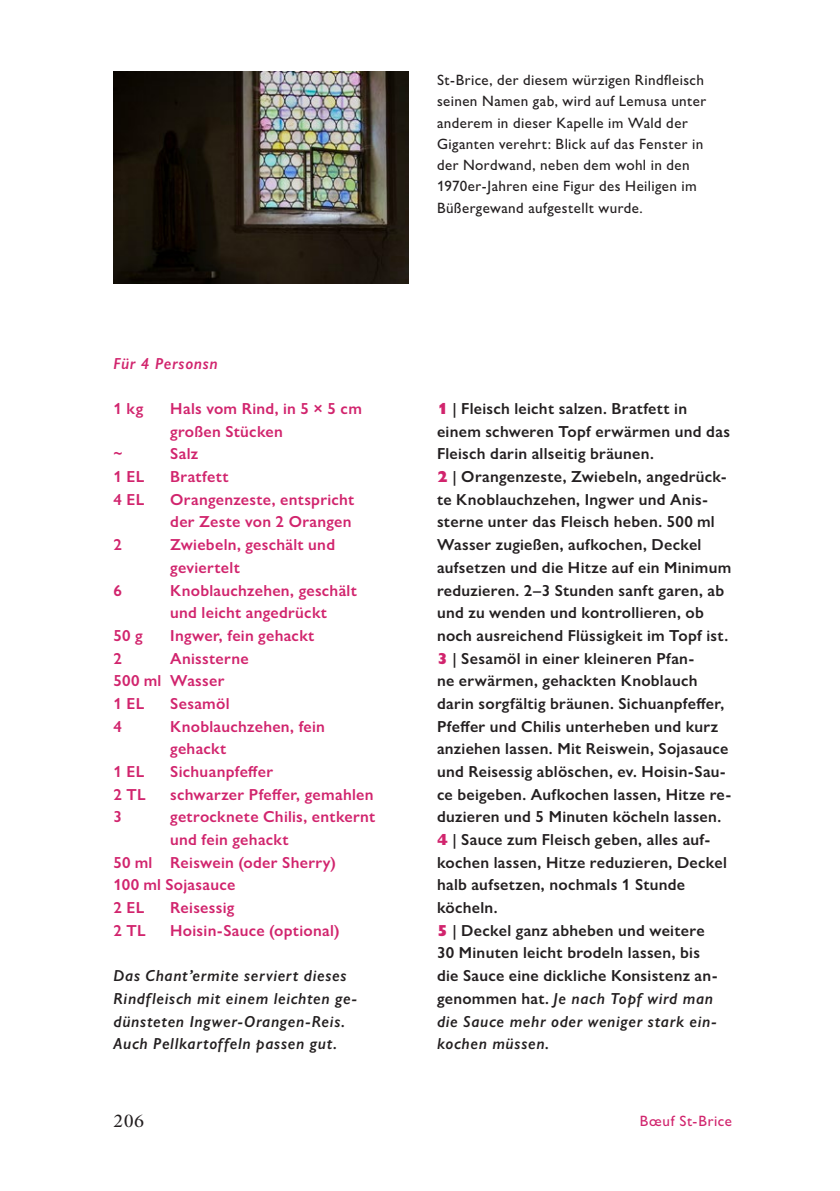
<style>
.page{position:relative;width:840px;height:1191px;background:#fff}
.page>*{position:absolute;margin:0;border:0;box-sizing:border-box;transform-origin:0 0}
.t1{font:18px "Galliard Pro";color:#231f20}
.Box_Lauftext_stumpf{font:600 16px/22.6px "Gill Sans Nova";letter-spacing:.02em;color:#231f20}
.Box_Rezept_Zutaten{font:600 16px/22.6px "Gill Sans Nova";letter-spacing:.02em;color:#d1246d}
.Box_Lauftext_stumpf-2{font:italic 600 16px/22.6px "Gill Sans Nova";letter-spacing:.045em;color:#231f20}
.Box_Rezept_Zutaten-2{font:italic 600 16px "Gill Sans Nova";letter-spacing:.045em;color:#d1246d}
.Bildlegende{font:500 15px/21.2px "Gill Sans Nova";letter-spacing:.03em;color:#231f20}
.t2{font:500 15px "Gill Sans Nova";letter-spacing:.04em;color:#d1246d}
.s1{font-weight:800;color:#d1246d}
.s2{font-style:italic}
</style>
<div class="page">
<img style="left:113px;top:71px;width:295px;height:212px">
<p class="Box_Rezept_Zutaten-2" style="left:113px;top:353px;width:106px">Für 4 Personsn</p>
<p class="Box_Rezept_Zutaten" style="left:113px;top:397px;width:31px">1 kg</p>
<p class="Box_Rezept_Zutaten" style="left:170px;top:397px;width:193px">Hals vom Rind, in 5 × 5 cm großen Stücken</p>
<p class="Box_Rezept_Zutaten" style="left:113px;top:442px;width:11px">~</p>
<p class="Box_Rezept_Zutaten" style="left:170px;top:442px;width:29px">Salz</p>
<p class="Box_Rezept_Zutaten" style="left:113px;top:465px;width:32px">1 EL</p>
<p class="Box_Rezept_Zutaten" style="left:170px;top:465px;width:60px">Bratfett</p>
<p class="Box_Rezept_Zutaten" style="left:113px;top:488px;width:32px">4 EL</p>
<p class="Box_Rezept_Zutaten" style="left:170px;top:488px;width:186px">Orangenzeste, entspricht der Zeste von 2 Orangen</p>
<p class="Box_Rezept_Zutaten" style="left:113px;top:533px;width:10px">2</p>
<p class="Box_Rezept_Zutaten" style="left:170px;top:533px;width:166px">Zwiebeln, geschält und geviertelt</p>
<p class="Box_Rezept_Zutaten" style="left:113px;top:578px;width:10px">6</p>
<p class="Box_Rezept_Zutaten" style="left:170px;top:578px;width:188px">Knoblauchzehen, geschält und leicht angedrückt</p>
<p class="Box_Rezept_Zutaten" style="left:113px;top:624px;width:31px">50 g</p>
<p class="Box_Rezept_Zutaten" style="left:170px;top:624px;width:145px">Ingwer, fein gehackt</p>
<p class="Box_Rezept_Zutaten" style="left:113px;top:646px;width:10px">2</p>
<p class="Box_Rezept_Zutaten" style="left:170px;top:646px;width:80px">Anissterne</p>
<p class="Box_Rezept_Zutaten" style="left:113px;top:669px;width:112px">500 ml Wasser</p>
<p class="Box_Rezept_Zutaten" style="left:113px;top:692px;width:32px">1 EL</p>
<p class="Box_Rezept_Zutaten" style="left:170px;top:692px;width:61px">Sesamöl</p>
<p class="Box_Rezept_Zutaten" style="left:113px;top:714px;width:10px">4</p>
<p class="Box_Rezept_Zutaten" style="left:170px;top:714px;width:156px">Knoblauchzehen, fein gehackt</p>
<p class="Box_Rezept_Zutaten" style="left:113px;top:760px;width:32px">1 EL</p>
<p class="Box_Rezept_Zutaten" style="left:170px;top:760px;width:104px">Sichuanpfeffer</p>
<p class="Box_Rezept_Zutaten" style="left:113px;top:783px;width:34px">2 TL</p>
<p class="Box_Rezept_Zutaten" style="left:170px;top:783px;width:205px">schwarzer Pfeffer, gemahlen</p>
<p class="Box_Rezept_Zutaten" style="left:113px;top:805px;width:10px">3</p>
<p class="Box_Rezept_Zutaten" style="left:170px;top:805px;width:207px">getrocknete Chilis, entkernt und fein gehackt</p>
<p class="Box_Rezept_Zutaten" style="left:113px;top:851px;width:224px">50 ml Reiswein (oder Sherry)</p>
<p class="Box_Rezept_Zutaten" style="left:113px;top:873px;width:123px">100 ml Sojasauce</p>
<p class="Box_Rezept_Zutaten" style="left:113px;top:896px;width:32px">2 EL</p>
<p class="Box_Rezept_Zutaten" style="left:170px;top:896px;width:65px">Reisessig</p>
<p class="Box_Rezept_Zutaten" style="left:113px;top:919px;width:34px">2 TL</p>
<p class="Box_Rezept_Zutaten" style="left:170px;top:919px;width:171px">Hoisin-Sauce (optional)</p>
<p class="Box_Lauftext_stumpf-2" style="left:113px;top:964px;width:245px">Das Chant’ermite serviert dieses Rindfleisch mit einem leichten ge&shy;dünsteten Ingwer-Orangen-Reis.<br>Auch Pellkartoffeln passen gut.</p>
<p class="Bildlegende" style="left:437px;top:69px;width:270px">St-Brice, der diesem würzigen Rindfleisch seinen Namen gab, wird auf Lemusa unter anderem in dieser Kapelle im Wald der Giganten verehrt: Blick auf das Fenster in der Nordwand, neben dem wohl in den 1970er-Jahren eine Figur des Heiligen im Büßergewand aufgestellt wurde.</p>
<p class="Box_Lauftext_stumpf" style="left:437px;top:397px;width:294px"><span class="s1">1</span> | Fleisch leicht salzen. Bratfett in einem schweren Topf erwärmen und das<br>Fleisch darin allseitig bräunen.</p>
<p class="Box_Lauftext_stumpf" style="left:437px;top:465px;width:296px"><span class="s1">2</span> | Orangenzeste, Zwiebeln, angedrück&shy;te Knoblauchzehen, Ingwer und Anis&shy;sterne unter das Fleisch heben. 500 ml Wasser zugießen, aufkochen, Deckel aufsetzen und die Hitze auf ein Minimum reduzieren. 2–3 Stunden sanft garen, ab und zu wenden und kontrollieren, ob noch ausreichend Flüssigkeit im Topf ist.</p>
<p class="Box_Lauftext_stumpf" style="left:437px;top:646px;width:296px"><span class="s1">3</span> | Sesamöl in einer kleineren Pfan-<br>ne erwärmen, gehackten Knoblauch darin sorgfältig bräunen. Sichuanpfeffer, Pfeffer und Chilis unterheben und kurz anziehen lassen. Mit Reiswein, Sojasauce und Reisessig ablöschen, ev. Hoisin-Sau&shy;ce beigeben. Aufkochen lassen, Hitze re&shy;duzieren und 5 Minuten köcheln lassen.</p>
<p class="Box_Lauftext_stumpf" style="left:437px;top:828px;width:291px"><span class="s1">4</span> | Sauce zum Fleisch geben, alles auf&shy;kochen lassen, Hitze reduzieren, Deckel halb aufsetzen, nochmals 1 Stunde köcheln.</p>
<p class="Box_Lauftext_stumpf" style="left:437px;top:919px;width:282px"><span class="s1">5</span> | Deckel ganz abheben und weitere 30 Minuten leicht brodeln lassen, bis die Sauce eine dickliche Konsistenz an&shy;genommen hat. <span class="s2">Je nach Topf wird man die Sauce mehr oder weniger stark ein&shy;kochen müssen.</span></p>
<p class="t1" style="left:113px;top:1108px;width:32px">206</p>
<p class="t2" style="left:639px;top:1111px;width:94px">Bœuf St-Brice</p>
</div>
